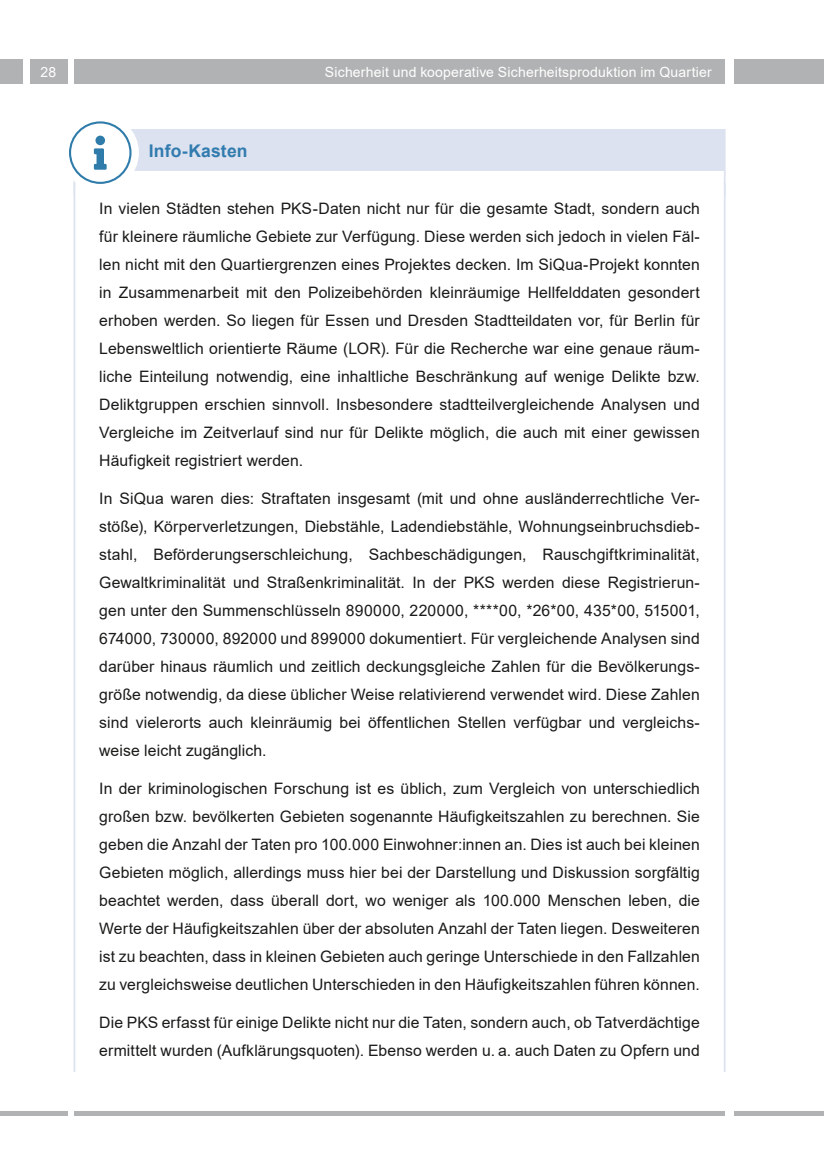
<style>
.page{position:relative;width:824px;height:1166px;background:#fff}
.page>*{position:absolute;margin:0;border:0;box-sizing:border-box;transform-origin:0 0}
.p_box_blue_title_ico{font:700 17.5px "Arial";letter-spacing:.005em;color:#317baf}
.p_box_blue{font:15.75px/28px "Arial";letter-spacing:.005em;color:#1a1a18;text-align:justify}
.t1{font:14px "Arial";letter-spacing:.01em;color:#fff}
</style>
<div class="page">
<div style="left:0;top:60px;width:23px;height:24px;background:#b1b2b3"></div>
<div style="left:30px;top:60px;width:37px;height:24px;background:#b1b2b3"></div>
<div style="left:74px;top:60px;width:650px;height:24px;background:#b1b2b3"></div>
<div style="left:734px;top:60px;width:89px;height:24px;background:#b1b2b3"></div>
<div style="left:0;top:1111px;width:67px;height:5px;background:#b1b2b3"></div>
<div style="left:74px;top:1111px;width:650px;height:5px;background:#b1b2b3"></div>
<div style="left:734px;top:1111px;width:89px;height:5px;background:#b1b2b3"></div>
<div style="left:74px;top:129px;width:650px;height:41px;background:#dce2ef"></div>
<hr style="left:723px;top:129px;width:2px;height:66px;background:#dce2ef">
<hr style="left:74px;top:183px;width:1px;height:889px;background:#dce2ef">
<hr style="left:723px;top:183px;width:2px;height:889px;background:#dce2ef">
<svg style="left:69px;top:121px;width:70px;height:70px"></svg>
<p class="t1" style="left:41px;top:63px;width:17px">28</p>
<p class="t1" style="left:325px;top:63px;width:388px">Sicherheit und kooperative Sicherheitsproduktion im Quartier</p>
<p class="p_box_blue_title_ico" style="left:149px;top:138px;width:100px">Info-Kasten</p>
<p class="p_box_blue" style="left:99px;top:195px;width:602px">In vielen Städten stehen PKS-Daten nicht nur für die gesamte Stadt, sondern auch für kleinere räumliche Gebiete zur Verfügung. Diese werden sich jedoch in vielen Fäl&shy;len nicht mit den Quartiergrenzen eines Projektes decken. Im SiQua-Projekt konnten in Zusammenarbeit mit den Polizeibehörden kleinräumige Hellfelddaten gesondert erhoben werden. So liegen für Essen und Dresden Stadtteildaten vor, für Berlin für Lebensweltlich orientierte Räume (LOR). Für die Recherche war eine genaue räum&shy;liche Einteilung notwendig, eine inhaltliche Beschränkung auf wenige Delikte bzw.<br>Deliktgruppen erschien sinnvoll. Insbesondere stadtteilvergleichende Analysen und Vergleiche im Zeitverlauf sind nur für Delikte möglich, die auch mit einer gewissen Häufigkeit registriert werden.</p>
<p class="p_box_blue" style="left:99px;top:485px;width:602px">In SiQua waren dies: Straftaten insgesamt (mit und ohne ausländerrechtliche Ver&shy;stöße), Körperverletzungen, Diebstähle, Ladendiebstähle, Wohnungseinbruchsdieb&shy;stahl, Beförderungserschleichung, Sachbeschädigungen, Rauschgiftkriminalität, Gewaltkriminalität und Straßenkriminalität. In der PKS werden diese Registrierun&shy;gen unter den Summenschlüsseln 890000, 220000, ****00, *26*00, 435*00, 515001, 674000, 730000, 892000 und 899000 dokumentiert. Für vergleichende Analysen sind darüber hinaus räumlich und zeitlich deckungsgleiche Zahlen für die Bevölkerungs&shy;größe notwendig, da diese üblicher Weise relativierend verwendet wird. Diese Zahlen sind vielerorts auch kleinräumig bei öffentlichen Stellen verfügbar und vergleichs&shy;weise leicht zugänglich.</p>
<p class="p_box_blue" style="left:99px;top:775px;width:602px">In der kriminologischen Forschung ist es üblich, zum Vergleich von unterschiedlich großen bzw. bevölkerten Gebieten sogenannte Häufigkeitszahlen zu berechnen. Sie geben die Anzahl der Taten pro 100.000 Einwohner:innen an. Dies ist auch bei kleinen Gebieten möglich, allerdings muss hier bei der Darstellung und Diskussion sorgfältig beachtet werden, dass überall dort, wo weniger als 100.000 Menschen leben, die Werte der Häufigkeitszahlen über der absoluten Anzahl der Taten liegen. Desweiteren ist zu beachten, dass in kleinen Gebieten auch geringe Unterschiede in den Fallzahlen zu vergleichsweise deutlichen Unterschieden in den Häufigkeitszahlen führen können.</p>
<p class="p_box_blue" style="left:99px;top:1008px;width:602px">Die PKS erfasst für einige Delikte nicht nur die Taten, sondern auch, ob Tatverdächtige ermittelt wurden (Aufklärungsquoten). Ebenso werden u. a. auch Daten zu Opfern und</p>
</div>
